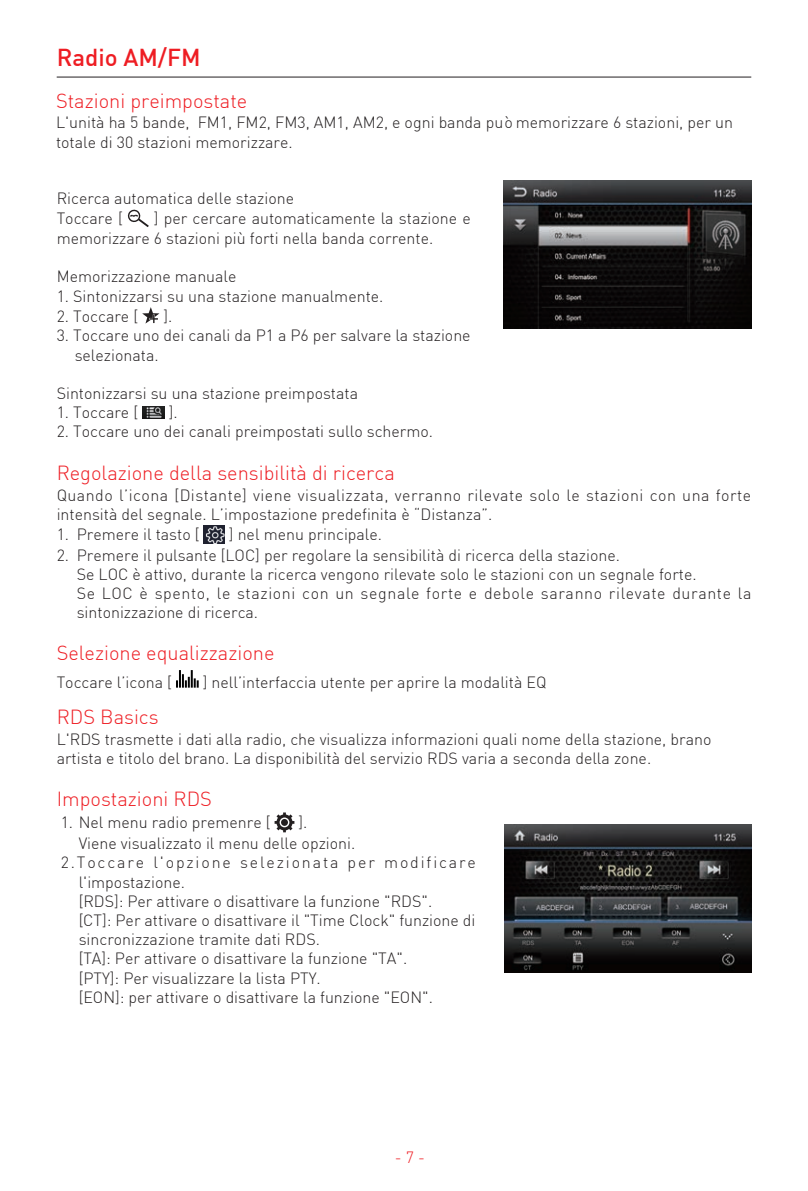
<style>
.page{position:relative;width:808px;height:1191px;background:#fff}
.page>*{position:absolute;margin:0;border:0;box-sizing:border-box;transform-origin:0 0}
.t1{font:500 24px "DIN";color:#ee1d23}
.t2{font:300 20px "DIN";color:#ee1d23}
.t3{font:300 16px/19.2px "DIN";color:#231f20}
.t4{font:300 16px/19.2px "DIN";letter-spacing:.03em;color:#231f20}
.t5{font:300 16px "DIN";color:#ee1d23}
</style>
<div class="page">
<hr style="left:57px;top:77px;width:694px;height:1px;background:#231f20">
<img style="left:204px;top:526px;width:21px;height:17px">
<svg style="left:176px;top:670px;width:23px;height:17px"></svg>
<svg style="left:275px;top:812px;width:19px;height:20px"></svg>
<div style="left:281px;top:819px;width:7px;height:7px;background:#231f20;border-radius:50%"></div>
<svg style="left:127px;top:209px;width:22px;height:18px"></svg>
<svg style="left:142px;top:307px;width:17px;height:17px"></svg>
<img style="left:142px;top:406px;width:23px;height:12px">
<img style="left:504px;top:824px;width:247px;height:148px">
<img style="left:504px;top:180px;width:247px;height:149px">
<h1 class="t1" style="left:57px;top:42px;width:145px">Radio AM/FM</h1>
<p class="t2" style="left:56px;top:88px;width:193px">Stazioni preimpostate</p>
<p class="t3" style="left:56px;top:113px;width:678px">L'unità ha 5 bande, FM1, FM2, FM3, AM1, AM2, e ogni banda può memorizzare 6 stazioni, per un totale di 30 stazioni memorizzare.</p>
<p class="t3" style="left:57px;top:188px;width:239px;line-height:19.8px">Ricerca automatica delle stazione<br>Toccare [</p>
<p class="t3" style="left:57px;top:208px;width:416px;line-height:19.8px;text-indent:97px">] per cercare automaticamente la stazione e memorizzare 6 stazioni più forti nella banda corrente.</p>
<p class="t3" style="left:57px;top:267px;width:181px">Memorizzazione manuale</p>
<p class="t3" style="left:57px;top:286px;width:328px">1. Sintonizzarsi su una stazione manualmente.</p>
<p class="t3" style="left:57px;top:306px;width:83px">2. Toccare [</p>
<p class="t3" style="left:164px;top:306px;width:10px">].</p>
<p class="t3" style="left:75px;top:326px;width:397px;text-indent:-18px">3. Toccare uno dei canali da P1 a P6 per salvare la stazione selezionata.</p>
<p class="t3" style="left:57px;top:383px;width:303px">Sintonizzarsi su una stazione preimpostata</p>
<p class="t3" style="left:57px;top:403px;width:83px">1. Toccare [</p>
<p class="t3" style="left:169px;top:403px;width:10px">].</p>
<p class="t3" style="left:57px;top:422px;width:378px">2. Toccare uno dei canali preimpostati sullo schermo.</p>
<p class="t2" style="left:57px;top:461px;width:340px">Regolazione della sensibilità di ricerca</p>
<p class="t4" style="left:57px;top:485px;width:696px">Quando l’icona [Distante] viene visualizzata, verranno rilevate solo le stazioni con una forte intensità del segnale. L’impostazione predefinita è “Distanza”.</p>
<p class="t3" style="left:57px;top:525px;width:144px">1. Premere il tasto [</p>
<p class="t3" style="left:229px;top:525px;width:155px">] nel menu principale.</p>
<p class="t3" style="left:77px;top:545px;width:676px;text-indent:-20px">2. Premere il pulsante [LOC] per regolare la sensibilità di ricerca della stazione.<br>Se LOC è attivo, durante la ricerca vengono rilevate solo le stazioni con un segnale forte.<br>Se LOC è spento, le stazioni con un segnale forte e debole saranno rilevate durante la sintonizzazione di ricerca.</p>
<p class="t2" style="left:57px;top:640px;width:219px">Selezione equalizzazione</p>
<p class="t3" style="left:57px;top:672px;width:117px">Toccare l’icona [</p>
<p class="t3" style="left:203px;top:672px;width:345px">] nell’interfaccia utente per aprire la modalità EQ</p>
<p class="t2" style="left:57px;top:704px;width:103px">RDS Basics</p>
<p class="t3" style="left:57px;top:729px;width:656px">L'RDS trasmette i dati alla radio, che visualizza informazioni quali nome della stazione, brano artista e titolo del brano. La disponibilità del servizio RDS varia a seconda della zone.</p>
<p class="t2" style="left:57px;top:786px;width:157px">Impostazioni RDS</p>
<p class="t3" style="left:61px;top:812px;width:211px">1. Nel menu radio premenre [</p>
<p class="t3" style="left:79px;top:811px;width:278px;line-height:21.2px;text-indent:220px">].<br>Viene visualizzato il menu delle opzioni.</p>
<p class="t3" style="left:79px;top:853px;width:399px;text-indent:-18px">2.Toccare l'opzione selezionata per modificare l'impostazione.<br>[RDS]: Per attivare o disattivare la funzione "RDS".<br>[CT]: Per attivare o disattivare il "Time Clock" funzione di sincronizzazione tramite dati RDS.<br>[TA]: Per attivare o disattivare la funzione "TA".<br>[PTY]: Per visualizzare la lista PTY.<br>[EON]: per attivare o disattivare la funzione "EON".</p>
<p class="t5" style="left:395px;top:1147px;width:32px">- 7 -</p>
</div>
